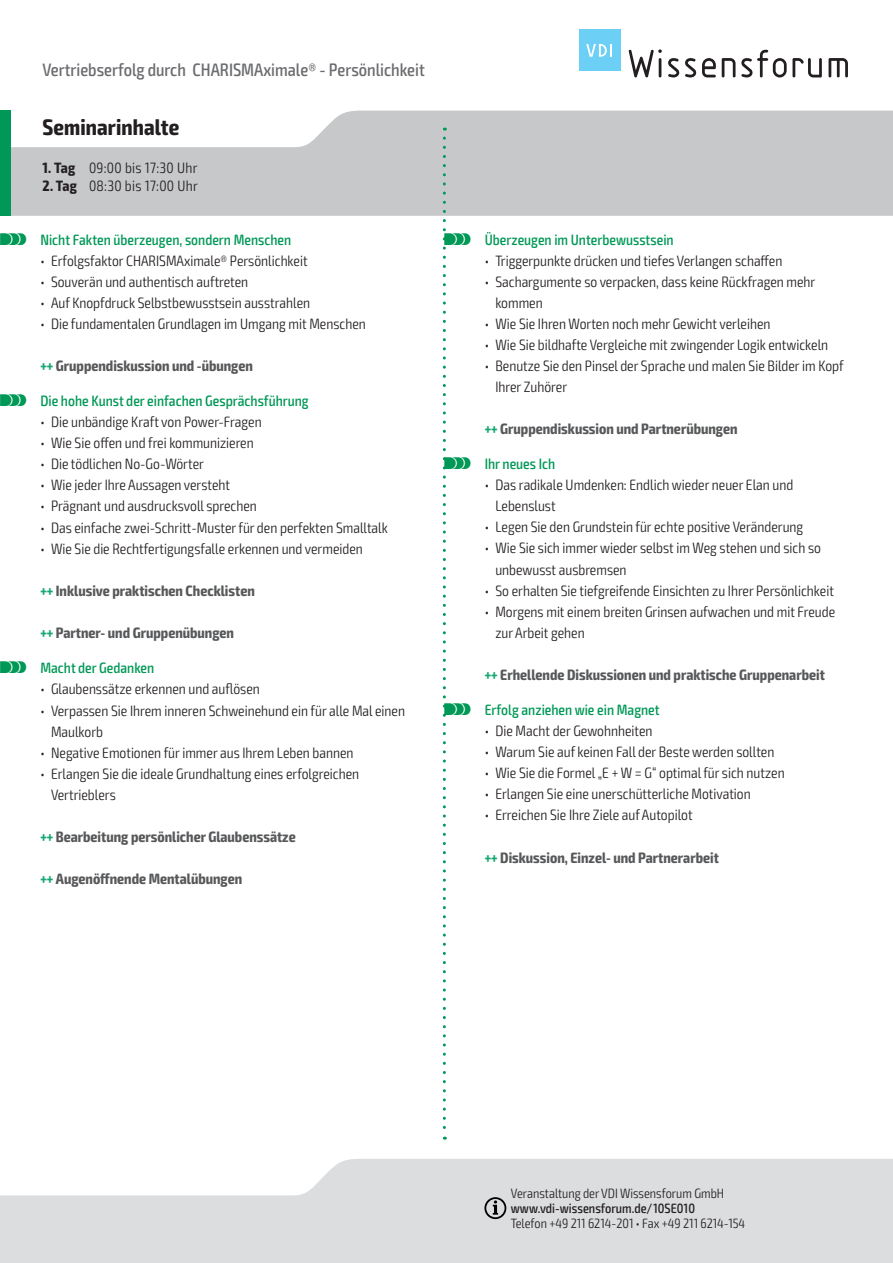
<style>
.page{position:relative;width:893px;height:1263px;background:#fff}
.page>*{position:absolute;margin:0;border:0;box-sizing:border-box;transform-origin:0 0}
.t1{font:700 condensed 22.5px "Exo 2";letter-spacing:.005em;color:#231f20}
.t2{font:500 condensed 18px "Exo 2";color:#6c6d70}
.t3{font:300 condensed 15px/21px "Exo 2";color:#231f20}
.t4{font:700 condensed 15px "Exo 2";color:#57585a}
.t5{font:500 condensed 15px "Exo 2";color:#009856}
.t6{font:300 condensed 15px "Exo 2";letter-spacing:.02em;color:#231f20}
.t7{font:300 condensed 13.5px "Exo 2";color:#231f20}
.t8{font:500 condensed 13.5px "Exo 2";color:#231f20}
.s1{font-weight:700}
.s2{font-family:"VDI Iconset S4 A Regular";font-weight:400;font-stretch:normal}
.s3{color:#16a670}
</style>
<div class="page">
<svg style="left:0;top:1159px;width:893px;height:104px;background:#e0e1e3"></svg>
<svg style="left:11px;top:111px;width:882px;height:105px;background:#cdced0"></svg>
<div style="left:0;top:111px;width:11px;height:105px;background:#009856"></div>
<svg style="left:484px;top:1197px;width:22px;height:22px"></svg>
<svg style="left:629px;top:49px;width:33px;height:28px"></svg>
<svg style="left:668px;top:58px;width:11px;height:19px"></svg>
<svg style="left:685px;top:58px;width:11px;height:19px"></svg>
<svg style="left:702px;top:58px;width:14px;height:19px"></svg>
<svg style="left:722px;top:58px;width:13px;height:19px"></svg>
<svg style="left:741px;top:50px;width:81px;height:27px"></svg>
<svg style="left:828px;top:58px;width:20px;height:19px"></svg>
<div style="left:579px;top:30px;width:41px;height:41px;background:#6bcff6"></div>
<svg style="left:586px;top:44px;width:26px;height:13px"></svg>
<svg style="left:443px;top:138px;width:3px;height:1002px"></svg>
<p class="t2" style="left:43px;top:59px;width:384px">Vertriebserfolg durch CHARISMAximale® - Persönlichkeit</p>
<h1 class="t1" style="left:43px;top:113px;width:138px">Seminarinhalte</h1>
<p class="t6" style="left:43px;top:159px;width:157px"><span class="s1">1. Tag</span> 09:00 bis 17:30 Uhr</p>
<p class="t6" style="left:43px;top:177px;width:157px"><span class="s1">2. Tag</span> 08:30 bis 17:00 Uhr</p>
<p class="t5" style="left:0;top:230px;width:293px"><span class="s2">S</span> Nicht Fakten überzeugen, sondern Menschen</p>
<p class="t3" style="left:40px;top:250px;width:269px">• Erfolgsfaktor CHARISMAximale® Persönlichkeit</p>
<p class="t3" style="left:40px;top:271px;width:209px">• Souverän und authentisch auftreten</p>
<p class="t3" style="left:40px;top:292px;width:271px">• Auf Knopfdruck Selbstbewusstsein ausstrahlen</p>
<p class="t3" style="left:40px;top:313px;width:327px">• Die fundamentalen Grundlagen im Umgang mit Menschen</p>
<p class="t4" style="left:40px;top:356px;width:214px"><span class="s3">+++</span> Gruppendiskussion und -übungen</p>
<p class="t5" style="left:0;top:392px;width:310px"><span class="s2">S</span> Die hohe Kunst der einfachen Gesprächsführung</p>
<p class="t3" style="left:40px;top:412px;width:223px">• Die unbändige Kraft von Power-Fragen</p>
<p class="t3" style="left:40px;top:433px;width:215px">• Wie Sie offen und frei kommunizieren</p>
<p class="t3" style="left:40px;top:454px;width:165px">• Die tödlichen No-Go-Wörter</p>
<p class="t3" style="left:40px;top:475px;width:191px">• Wie jeder Ihre Aussagen versteht</p>
<p class="t3" style="left:40px;top:496px;width:218px">• Prägnant und ausdrucksvoll sprechen</p>
<p class="t3" style="left:40px;top:517px;width:349px">• Das einfache zwei-Schritt-Muster für den perfekten Smalltalk</p>
<p class="t3" style="left:40px;top:538px;width:324px">• Wie Sie die Rechtfertigungsfalle erkennen und vermeiden</p>
<p class="t4" style="left:40px;top:581px;width:216px"><span class="s3">+++</span> Inklusive praktischen Checklisten</p>
<p class="t4" style="left:40px;top:623px;width:195px"><span class="s3">+++</span> Partner- und Gruppenübungen</p>
<p class="t5" style="left:0;top:659px;width:156px"><span class="s2">S</span> Macht der Gedanken</p>
<p class="t3" style="left:40px;top:679px;width:221px">• Glaubenssätze erkennen und auflösen</p>
<p class="t3" style="left:51px;top:700px;width:355px;text-indent:-11px">• Verpassen Sie Ihrem inneren Schweinehund ein für alle Mal einen<br>Maulkorb</p>
<p class="t3" style="left:40px;top:742px;width:315px">• Negative Emotionen für immer aus Ihrem Leben bannen</p>
<p class="t3" style="left:51px;top:763px;width:310px;text-indent:-11px">• Erlangen Sie die ideale Grundhaltung eines erfolgreichen<br>Vertrieblers</p>
<p class="t4" style="left:40px;top:827px;width:257px"><span class="s3">+++</span> Bearbeitung persönlicher Glaubenssätze</p>
<p class="t4" style="left:40px;top:869px;width:203px"><span class="s3">+++</span> Augenöffnende Mentalübungen</p>
<p class="t5" style="left:444px;top:230px;width:231px"><span class="s2">S</span> Überzeugen im Unterbewusstsein</p>
<p class="t3" style="left:485px;top:250px;width:299px">• Triggerpunkte drücken und tiefes Verlangen schaffen</p>
<p class="t3" style="left:495px;top:271px;width:321px;text-indent:-11px">• Sachargumente so verpacken, dass keine Rückfragen mehr kommen</p>
<p class="t3" style="left:485px;top:313px;width:287px">• Wie Sie Ihren Worten noch mehr Gewicht verleihen</p>
<p class="t3" style="left:485px;top:334px;width:345px">• Wie Sie bildhafte Vergleiche mit zwingender Logik entwickeln</p>
<p class="t3" style="left:495px;top:355px;width:350px;text-indent:-11px">• Benutze Sie den Pinsel der Sprache und malen Sie Bilder im Kopf<br>Ihrer Zuhörer</p>
<p class="t4" style="left:485px;top:419px;width:254px"><span class="s3">+++</span> Gruppendiskussion und Partnerübungen</p>
<p class="t5" style="left:444px;top:455px;width:112px"><span class="s2">S</span> Ihr neues Ich</p>
<p class="t3" style="left:495px;top:475px;width:299px;text-indent:-11px">• Das radikale Umdenken: Endlich wieder neuer Elan und<br>Lebenslust</p>
<p class="t3" style="left:485px;top:517px;width:320px">• Legen Sie den Grundstein für echte positive Veränderung</p>
<p class="t3" style="left:495px;top:538px;width:327px;text-indent:-11px">• Wie Sie sich immer wieder selbst im Weg stehen und sich so unbewusst ausbremsen</p>
<p class="t3" style="left:485px;top:580px;width:351px">• So erhalten Sie tiefgreifende Einsichten zu Ihrer Persönlichkeit</p>
<p class="t3" style="left:495px;top:601px;width:341px;text-indent:-11px">• Morgens mit einem breiten Grinsen aufwachen und mit Freude zur Arbeit gehen</p>
<p class="t4" style="left:485px;top:665px;width:342px"><span class="s3">+++</span> Erhellende Diskussionen und praktische Gruppenarbeit</p>
<p class="t5" style="left:444px;top:701px;width:217px"><span class="s2">S</span> Erfolg anziehen wie ein Magnet</p>
<p class="t3" style="left:485px;top:721px;width:169px">• Die Macht der Gewohnheiten</p>
<p class="t3" style="left:485px;top:742px;width:291px">• Warum Sie auf keinen Fall der Beste werden sollten</p>
<p class="t3" style="left:485px;top:763px;width:301px">• Wie Sie die Formel „E + W = G“ optimal für sich nutzen</p>
<p class="t3" style="left:485px;top:784px;width:267px">• Erlangen Sie eine unerschütterliche Motivation</p>
<p class="t3" style="left:485px;top:805px;width:209px">• Erreichen Sie Ihre Ziele auf Autopilot</p>
<p class="t4" style="left:485px;top:848px;width:236px"><span class="s3">+++</span> Diskussion, Einzel- und Partnerarbeit</p>
<p class="t7" style="left:511px;top:1185px;width:215px">Veranstaltung der VDI Wissensforum GmbH</p>
<p class="t8" style="left:511px;top:1200px;width:186px">www.vdi-wissensforum.de/10SE010</p>
<p class="t7" style="left:511px;top:1215px;width:236px">Telefon +49 211 6214-201 • Fax +49 211 6214-154</p>
</div>
